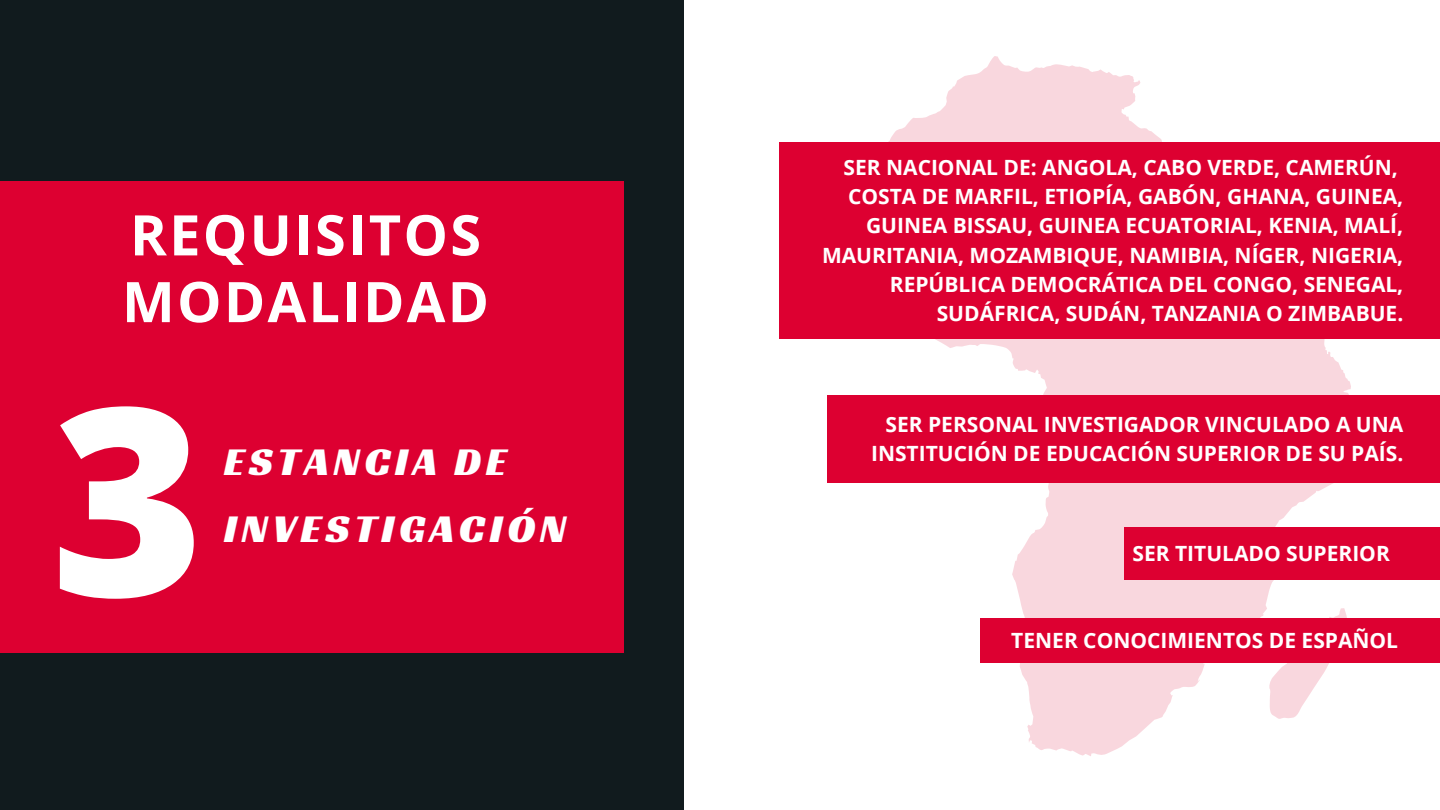
<style>
.page{position:relative;width:1440px;height:810px;background:#111b1e}
.page>*{position:absolute;margin:0;border:0;box-sizing:border-box;transform-origin:0 0}
.t1{font:800 262.1px "Open Sans";color:#fff}
.t2{font:700 56px "Open Sans";letter-spacing:.04em;color:#fff}
.t3{font:40.9px/66.4px "Racing Sans One";letter-spacing:.11em;color:#fff}
.t4{font:700 21px/29.2px "Open Sans";color:#fff;text-align:right}
</style>
<div class="page">
<div style="left:0;top:182px;width:624px;height:471px;background:#dd0031"></div>
<div style="left:685px;top:0;width:755px;height:810px;background:#fff"></div>
<svg style="left:779px;top:56px;width:661px;height:700px"></svg>
<div style="left:827px;top:395px;width:613px;height:87px;background:#dd0031"></div>
<div style="left:980px;top:618px;width:460px;height:45px;background:#dd0031"></div>
<div style="left:1124px;top:527px;width:316px;height:52px;background:#dd0031"></div>
<p class="t2" style="left:130px;top:196px;width:353px">REQUISITOS</p>
<p class="t2" style="left:122px;top:262px;width:369px">MODALIDAD</p>
<p class="t1" style="left:51px;top:316px;width:155px">3</p>
<p class="t3" style="left:224px;top:428px;width:344px">ESTANCIA DE<br>INVESTIGACIÓN</p>
<p class="t4" style="left:844px;top:152px;width:556px">SER NACIONAL DE: ANGOLA, CABO VERDE, CAMERÚN,</p>
<p class="t4" style="left:822px;top:181px;width:583px">COSTA DE MARFIL, ETIOPÍA, GABÓN, GHANA, GUINEA, GUINEA BISSAU, GUINEA ECUATORIAL, KENIA, MALÍ, MAURITANIA, MOZAMBIQUE, NAMIBIA, NÍGER, NIGERIA, REPÚBLICA DEMOCRÁTICA DEL CONGO, SENEGAL, SUDÁFRICA, SUDÁN, TANZANIA O ZIMBABUE.</p>
<p class="t4" style="left:871px;top:409px;width:534px">SER PERSONAL INVESTIGADOR VINCULADO A UNA<br>INSTITUCIÓN DE EDUCACIÓN SUPERIOR DE SU PAÍS.</p>
<p class="t4" style="left:1132px;top:538px;width:259px">SER TITULADO SUPERIOR</p>
<p class="t4" style="left:1011px;top:626px;width:388px">TENER CONOCIMIENTOS DE ESPAÑOL</p>
</div>
